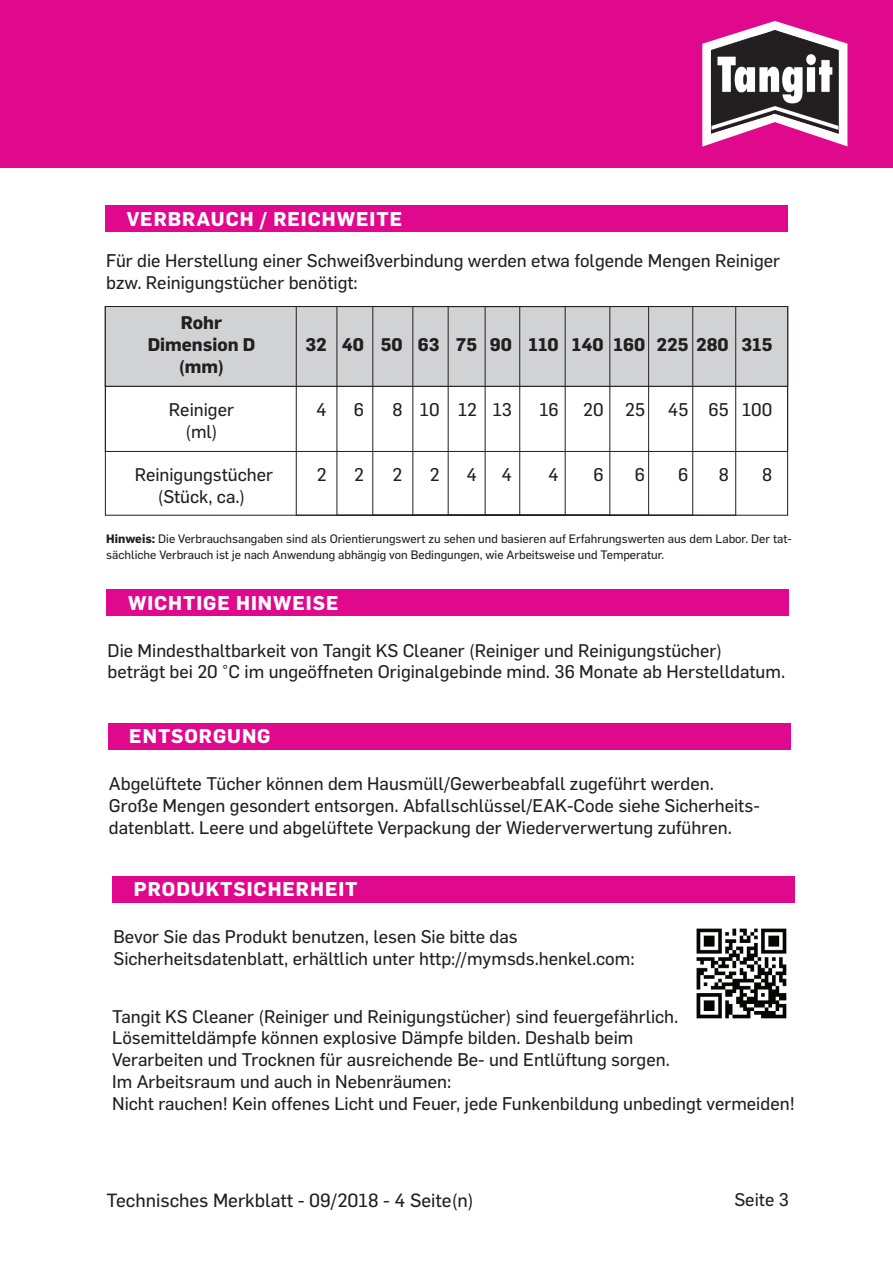
<style>
.page{position:relative;width:893px;height:1263px;background:#fff}
.page>*{position:absolute;margin:0;border:0;box-sizing:border-box;transform-origin:0 0}
.t1{font:700 19.5px "Flama";letter-spacing:.05em;color:#fff}
.t2{font:18.75px "Flama Basic";color:#231f20}
.t3{font:18px/21.8px "Flama Basic";color:#231f20}
.t4{font:700 18px/21.8px "Flama";color:#231f20;text-align:center}
.t5{font:12px/15.8px "Flama Basic";color:#231f20}
.s1{font-family:"Flama";font-weight:700}
</style>
<div class="page">
<div style="left:105px;top:306px;width:683px;height:80px;background:#d1d2d4"></div>
<div style="left:105px;top:306px;width:683px;height:81px;border:1px solid #231f20"></div>
<div style="left:412px;top:306px;width:198px;height:210px;border:1px solid #231f20"></div>
<div style="left:448px;top:306px;width:118px;height:210px;border:1px solid #231f20"></div>
<div style="left:485px;top:306px;width:35px;height:210px;border:1px solid #231f20"></div>
<div style="left:0;top:0;width:893px;height:167px;background:#e0088c"></div>
<svg style="left:702px;top:21px;width:145px;height:126px"></svg>
<img style="left:711px;top:30px;width:128px;height:104px">
<img style="left:712px;top:30px;width:126px;height:103px">
<div style="left:105px;top:206px;width:683px;height:26px;background:#e0088c"></div>
<div style="left:106px;top:590px;width:683px;height:26px;background:#e0088c"></div>
<div style="left:108px;top:723px;width:683px;height:26px;background:#e0088c"></div>
<div style="left:112px;top:876px;width:683px;height:26px;background:#e0088c"></div>
<img style="left:696px;top:928px;width:91px;height:91px">
<p class="t1" style="left:127px;top:212px;width:277px">VERBRAUCH / REICHWEITE</p>
<p class="t3" style="left:106px;top:252px;width:675px">Für die Herstellung einer Schweißverbindung werden etwa folgende Mengen Reiniger bzw. Reinigungstücher benötigt:</p>
<p class="t4" style="left:148px;top:313px;width:109px">Rohr<br>Dimension D</p>
<p class="t4" style="left:305px;top:335px;width:469px">32 40 50 63 75 90 110 140 160 225 280 315</p>
<p class="t4" style="left:179px;top:357px;width:47px">(mm)</p>
<p class="t3" style="left:169px;top:400px;width:67px">Reiniger</p>
<p class="t3" style="left:316px;top:400px;width:12px">4</p>
<p class="t3" style="left:354px;top:400px;width:12px">6</p>
<p class="t3" style="left:392px;top:400px;width:121px">8 10 12 13</p>
<p class="t3" style="left:539px;top:400px;width:21px">16</p>
<p class="t3" style="left:583px;top:400px;width:63px">20 25</p>
<p class="t3" style="left:668px;top:400px;width:106px">45 65 100</p>
<p class="t3" style="left:185px;top:422px;width:34px">(ml)</p>
<p class="t3" style="left:135px;top:466px;width:140px">Reinigungstücher</p>
<p class="t3" style="left:317px;top:466px;width:11px">2</p>
<p class="t3" style="left:354px;top:466px;width:11px">2</p>
<p class="t3" style="left:393px;top:466px;width:11px">2</p>
<p class="t3" style="left:430px;top:466px;width:11px">2</p>
<p class="t3" style="left:467px;top:466px;width:12px">4</p>
<p class="t3" style="left:501px;top:466px;width:12px">4</p>
<p class="t3" style="left:548px;top:466px;width:12px">4</p>
<p class="t3" style="left:593px;top:466px;width:12px">6</p>
<p class="t3" style="left:635px;top:466px;width:12px">6</p>
<p class="t3" style="left:678px;top:466px;width:12px">6</p>
<p class="t3" style="left:719px;top:466px;width:12px">8</p>
<p class="t3" style="left:762px;top:466px;width:12px">8</p>
<p class="t3" style="left:158px;top:487px;width:89px">(Stück, ca.)</p>
<p class="t5" style="left:106px;top:532px;width:687px"><span class="s1">Hinweis:</span> Die Verbrauchsangaben sind als Orientierungswert zu sehen und basieren auf Erfahrungswerten aus dem Labor. Der tat&shy;sächliche Verbrauch ist je nach Anwendung abhängig von Bedingungen, wie Arbeitsweise und Temperatur.</p>
<p class="t1" style="left:128px;top:596px;width:212px">WICHTIGE HINWEISE</p>
<p class="t3" style="left:108px;top:641px;width:679px">Die Mindesthaltbarkeit von Tangit KS Cleaner (Reiniger und Reinigungstücher)<br>beträgt bei 20 °C im ungeöffneten Originalgebinde mind. 36 Monate ab Herstelldatum.</p>
<p class="t1" style="left:129px;top:729px;width:143px">ENTSORGUNG</p>
<p class="t3" style="left:109px;top:774px;width:652px">Abgelüftete Tücher können dem Hausmüll/Gewerbeabfall zugeführt werden.<br>Große Mengen gesondert entsorgen. Abfallschlüssel/EAK-Code siehe Sicherheits&shy;datenblatt. Leere und abgelüftete Verpackung der Wiederverwertung zuführen.</p>
<p class="t1" style="left:134px;top:882px;width:225px">PRODUKTSICHERHEIT</p>
<p class="t3" style="left:114px;top:927px;width:523px">Bevor Sie das Produkt benutzen, lesen Sie bitte das<br>Sicherheitsdatenblatt, erhältlich unter http://mymsds.henkel.com:</p>
<p class="t3" style="left:112px;top:1007px;width:684px">Tangit KS Cleaner (Reiniger und Reinigungstücher) sind feuergefährlich.<br>Lösemitteldämpfe können explosive Dämpfe bilden. Deshalb beim<br>Verarbeiten und Trocknen für ausreichende Be- und Entlüftung sorgen.<br>Im Arbeitsraum und auch in Nebenräumen:<br>Nicht rauchen! Kein offenes Licht und Feuer, jede Funkenbildung unbedingt vermeiden!</p>
<p class="t2" style="left:107px;top:1193px;width:368px">Technisches Merkblatt - 09/2018 - 4 Seite(n)</p>
<p class="t3" style="left:734px;top:1190px;width:56px">Seite 3</p>
</div>
